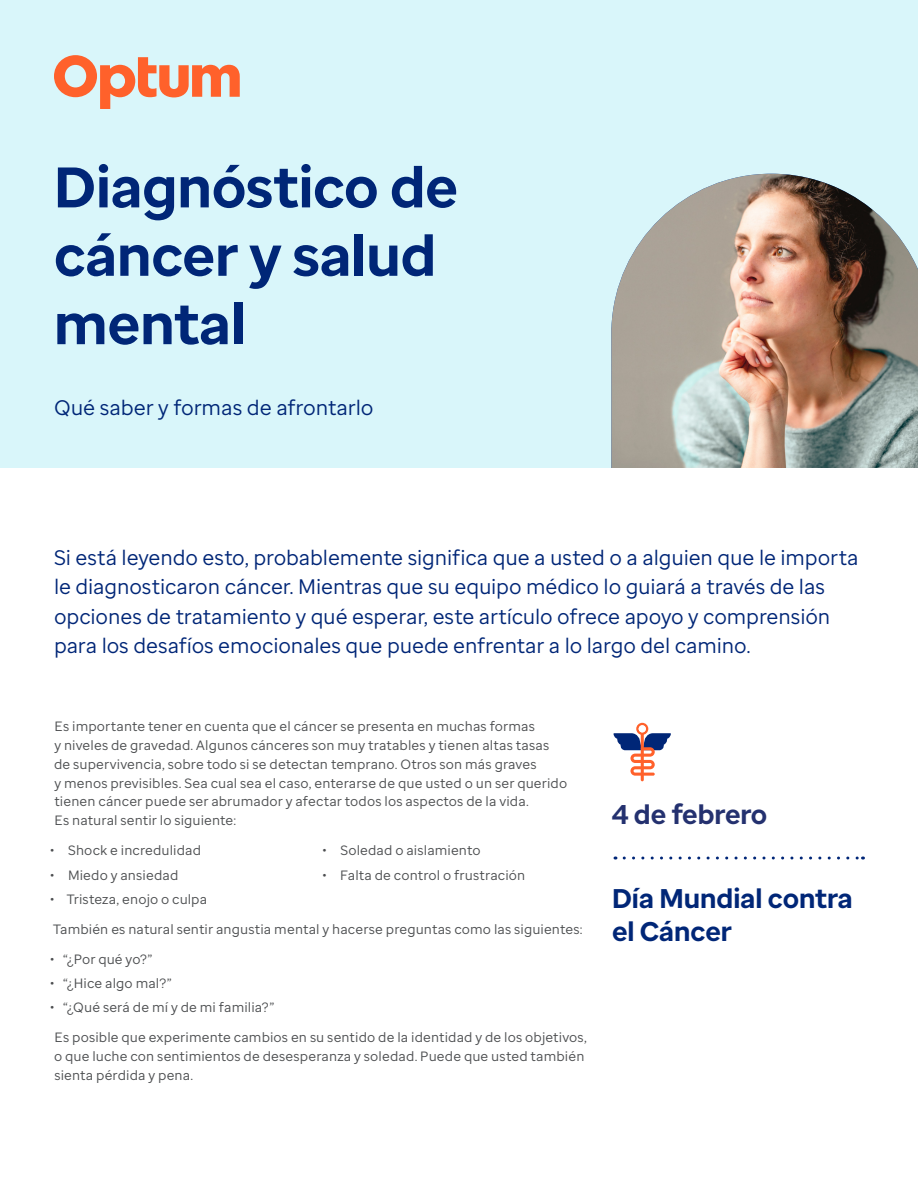
<style>
.page{position:relative;width:918px;height:1188px;background:#fff}
.page>*{position:absolute;margin:0;border:0;box-sizing:border-box;transform-origin:0 0}
.Headline{font:700 57px/68.4px "Enterprise Sans";letter-spacing:-.005em;color:#002677}
.t1{font:700 27px/32.4px "Enterprise Sans";color:#002677}
.t2{font:700 27px "Enterprise Sans";color:#24316f}
.Intro{font:21px/29.4px "Enterprise Sans";letter-spacing:-.005em;color:#002677}
.Body{font:13.5px/18.9px "Enterprise Sans";letter-spacing:.01em;color:#4b4d4f}
</style>
<div class="page">
<svg style="left:624px;top:857px;width:239px;height:3px"></svg>
<div style="left:0;top:0;width:918px;height:468px;background:#d9f6fa"></div>
<hr style="left:641px;top:733px;width:3px;height:48px;background:#ff612b;border-radius:2px">
<svg style="left:613px;top:723px;width:58px;height:53px"></svg>
<div style="left:639px;top:725px;width:7px;height:7px;background:#fff;border-radius:50%"></div>
<img style="left:611px;top:174px;width:307px;height:294px">
<svg style="left:54px;top:55px;width:186px;height:54px"></svg>
<p class="Headline" style="left:54px;top:153px;width:406px">Diagnóstico de cáncer y salud mental</p>
<p class="Intro" style="left:54px;top:393px;width:321px">Qué saber y formas de afrontarlo</p>
<p class="Intro" style="left:54px;top:543px;width:806px">Si está leyendo esto, probablemente significa que a usted o a alguien que le importa le diagnosticaron cáncer. Mientras que su equipo médico lo guiará a través de las opciones de tratamiento y qué esperar, este artículo ofrece apoyo y comprensión para los desafíos emocionales que puede enfrentar a lo largo del camino.</p>
<p class="Body" style="left:54px;top:717px;width:515px">Es importante tener en cuenta que el cáncer se presenta en muchas formas<br>y niveles de gravedad. Algunos cánceres son muy tratables y tienen altas tasas de supervivencia, sobre todo si se detectan temprano. Otros son más graves<br>y menos previsibles. Sea cual sea el caso, enterarse de que usted o un ser querido tienen cáncer puede ser abrumador y afectar todos los aspectos de la vida.<br>Es natural sentir lo siguiente:</p>
<p class="Body" style="left:50px;top:841px;width:152px">• Shock e incredulidad</p>
<p class="Body" style="left:50px;top:865px;width:130px">• Miedo y ansiedad</p>
<p class="Body" style="left:50px;top:890px;width:158px">• Tristeza, enojo o culpa</p>
<p class="Body" style="left:322px;top:841px;width:160px">• Soledad o aislamiento</p>
<p class="Body" style="left:322px;top:865px;width:204px">• Falta de control o frustración</p>
<p class="Body" style="left:53px;top:919px;width:531px">También es natural sentir angustia mental y hacerse preguntas como las siguientes:</p>
<p class="Body" style="left:50px;top:949px;width:104px">• “¿Por qué yo?”</p>
<p class="Body" style="left:50px;top:974px;width:123px">• “¿Hice algo mal?”</p>
<p class="Body" style="left:50px;top:998px;width:226px">• “¿Qué será de mí y de mi familia?”</p>
<p class="Body" style="left:54px;top:1028px;width:534px">Es posible que experimente cambios en su sentido de la identidad y de los objetivos, o que luche con sentimientos de desesperanza y soledad. Puede que usted también sienta pérdida y pena.</p>
<p class="t2" style="left:612px;top:797px;width:157px">4 de febrero</p>
<p class="t1" style="left:612px;top:883px;width:242px">Día Mundial contra el Cáncer</p>
</div>
